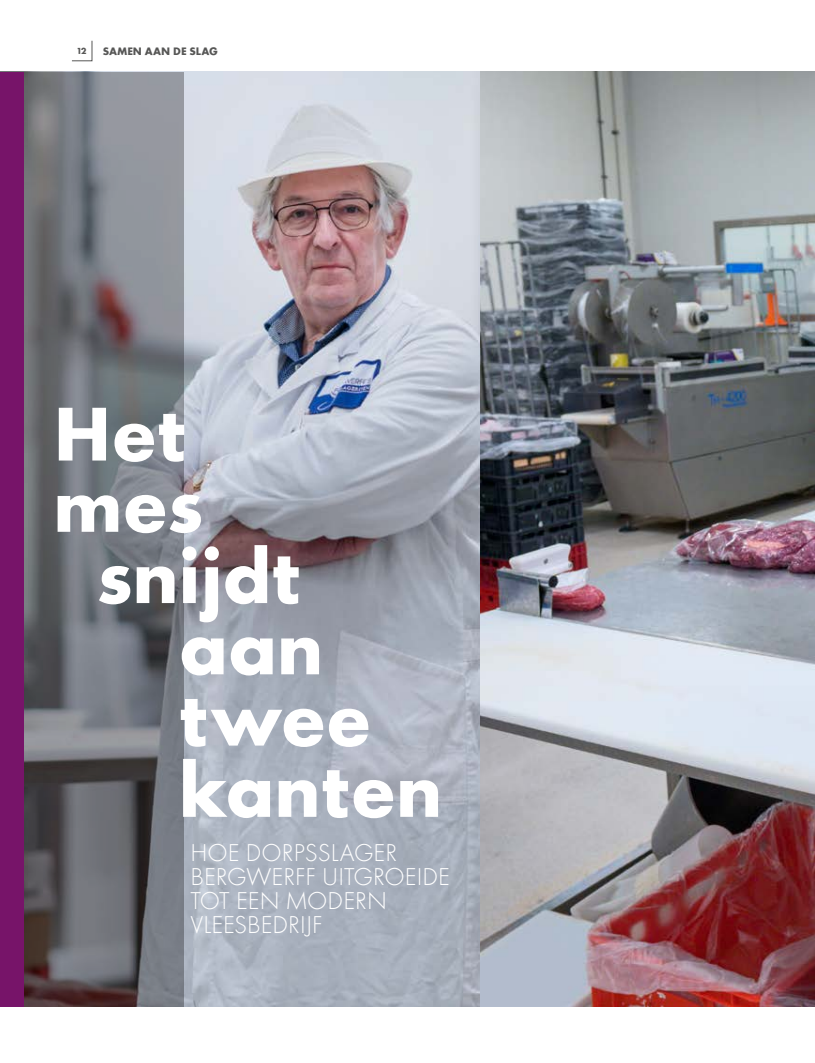
<style>
.page{position:relative;width:815px;height:1063px;background:#fff}
.page>*{position:absolute;margin:0;border:0;box-sizing:border-box;transform-origin:0 0}
.t1{font:700 70px "Shell";color:#fff}
.t2{font:300 22.5px/23.8px "Shell";color:#fff}
.t3{font:700 10px "Shell";color:#575756}
.t4{font:700 8.12px "Shell";color:#575756}
</style>
<div class="page">
<img style="left:183px;top:72px;width:632px;height:935px">
<svg style="left:24px;top:72px;width:159px;height:935px;background:#6f7177"></svg>
<div style="left:0;top:72px;width:24px;height:935px;background:#771469"></div>
<svg style="left:72px;top:40px;width:21px;height:21px"></svg>
<p class="t4" style="left:78px;top:44px;width:10px">12</p>
<p class="t3" style="left:103px;top:43px;width:117px">SAMEN AAN DE SLAG</p>
<h1 class="t1" style="left:53px;top:376px;width:135px">Het</h1>
<h1 class="t1" style="left:53px;top:447px;width:151px">mes</h1>
<h1 class="t1" style="left:97px;top:518px;width:205px">snijdt</h1>
<h1 class="t1" style="left:179px;top:590px;width:146px">aan</h1>
<h1 class="t1" style="left:179px;top:661px;width:194px">twee</h1>
<h1 class="t1" style="left:179px;top:732px;width:265px">kanten</h1>
<p class="t2" style="left:190px;top:840px;width:261px">HOE DORPSSLAGER<br>BERGWERFF UITGROEIDE<br>TOT EEN MODERN<br>VLEESBEDRIJF</p>
</div>
